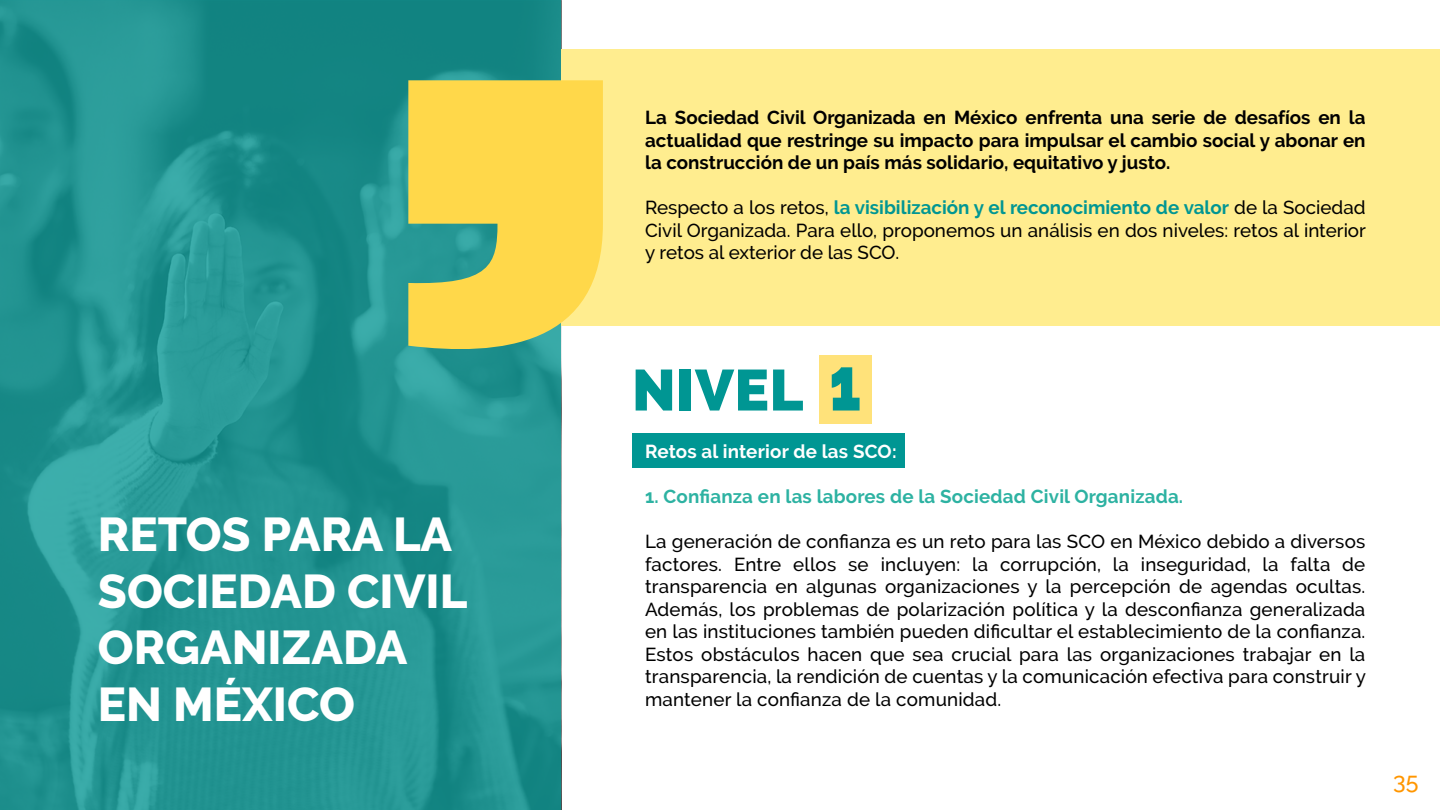
<style>
.page{position:relative;width:1440px;height:810px;background:#fff}
.page>*{position:absolute;margin:0;border:0;box-sizing:border-box;transform-origin:0 0}
.t1{font:900 57.75px "Raleway";letter-spacing:.01em;color:#009693}
.t2{font:800 47.25px/56.7px "Raleway";color:#fff}
.t3{font:500 23.25px "Raleway";color:#ff9600}
.t4{font:500 18.75px/22.5px "Raleway";color:#000;text-align:justify}
.t5{font:700 18.75px/22.5px "Raleway";color:#000;text-align:justify}
.t6{font:700 18.75px "Raleway";letter-spacing:.01em;color:#2db2a2}
.t7{font:700 18.75px "Raleway";letter-spacing:.01em;color:#fff}
.s1{font-weight:700;color:#009693}
.s2{font-size:75.68px}
</style>
<div class="page">
<div style="left:819px;top:355px;width:52px;height:69px;background:#ffe27a"></div>
<div style="left:561px;top:50px;width:879px;height:276px;background:#ffed8f"></div>
<svg style="left:0;top:0;width:561px;height:810px;background:#219390"></svg>
<svg style="left:408px;top:80px;width:195px;height:277px;background:#dfcf5a"></svg>
<div style="left:632px;top:434px;width:272px;height:34px;background:#009693"></div>
<h2 class="t2" style="left:98px;top:506px;width:371px">RETOS PARA LA<br>SOCIEDAD CIVIL<br>ORGANIZADA<br>EN MÉXICO</h2>
<p class="t5" style="left:645px;top:107px;width:722px">La Sociedad Civil Organizada en México enfrenta una serie de desafíos en la actualidad que restringe su impacto para impulsar el cambio social y abonar en la construcción de un país más solidario, equitativo y justo.</p>
<p class="t4" style="left:645px;top:196px;width:722px">Respecto a los retos, <span class="s1">la visibilización y el reconocimiento de valor</span> de la Sociedad Civil Organizada. Para ello, proponemos un análisis en dos niveles: retos al interior y retos al exterior de las SCO.</p>
<h1 class="t1" style="left:632px;top:357px;width:230px">NIVEL <span class="s2">1</span></h1>
<p class="t7" style="left:645px;top:441px;width:253px">Retos al interior de las SCO:</p>
<p class="t6" style="left:645px;top:486px;width:540px">1. Confianza en las labores de la Sociedad Civil Organizada.</p>
<p class="t4" style="left:645px;top:530px;width:722px">La generación de confianza es un reto para las SCO en México debido a diversos factores. Entre ellos se incluyen: la corrupción, la inseguridad, la falta de transparencia en algunas organizaciones y la percepción de agendas ocultas.<br>Además, los problemas de polarización política y la desconfianza generalizada en las instituciones también pueden dificultar el establecimiento de la confianza.<br>Estos obstáculos hacen que sea crucial para las organizaciones trabajar en la transparencia, la rendición de cuentas y la comunicación efectiva para construir y mantener la confianza de la comunidad.</p>
<p class="t3" style="left:1393px;top:767px;width:27px">35</p>
</div>
